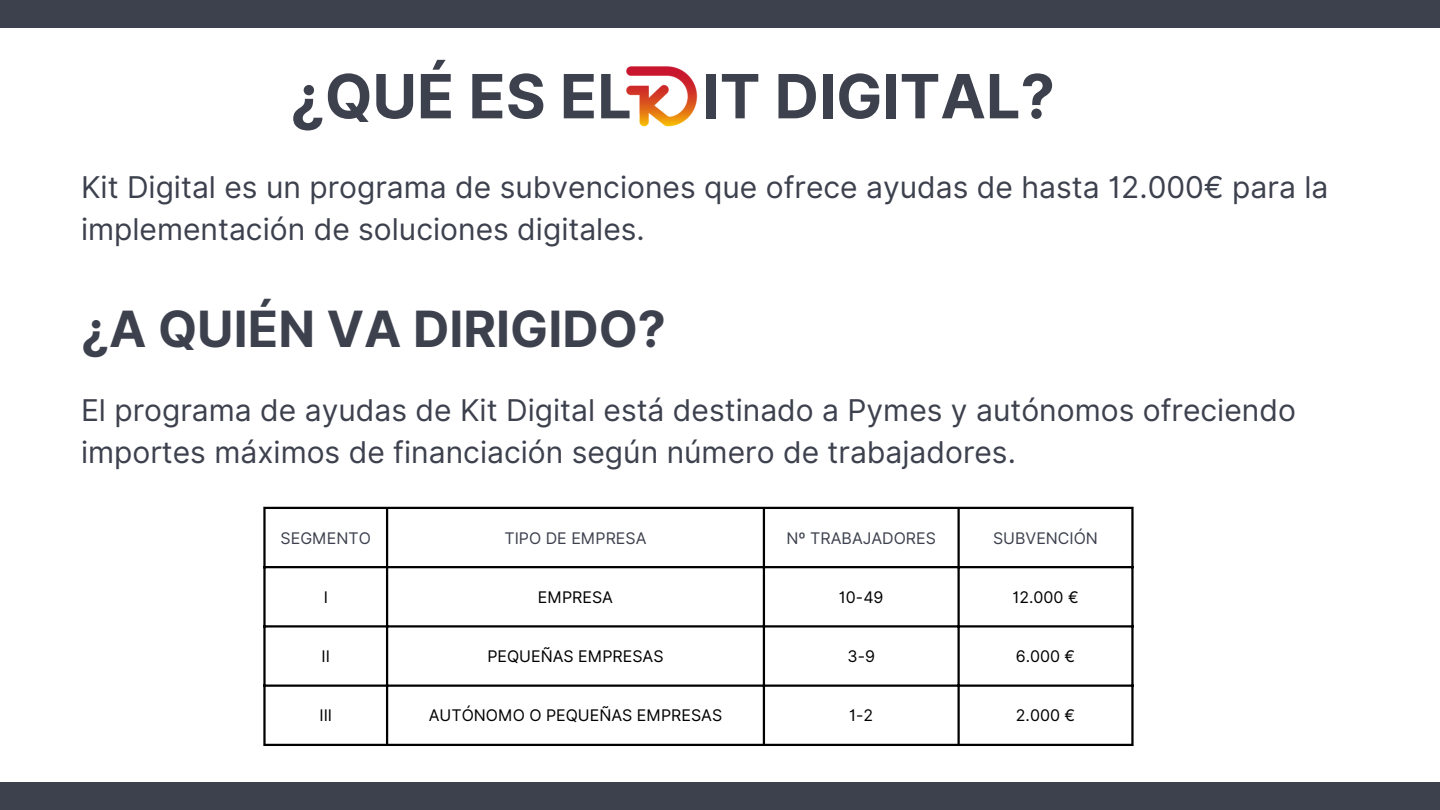
<style>
.page{position:relative;width:1440px;height:810px;background:#fff}
.page>*{position:absolute;margin:0;border:0;box-sizing:border-box;transform-origin:0 0}
.t1{font:700 61px "Inter";color:#3d414e}
.t2{font:700 50px "Inter";color:#3d414e}
.t3{font:30px/42px "Inter";color:#3d414e}
.t4{font:16px "Inter";color:#000}
.t5{font:16px "Inter";color:#3d414e}
</style>
<div class="page">
<img style="left:626px;top:66px;width:72px;height:61px">
<div style="left:0;top:782px;width:1440px;height:28px;background:#3d414e"></div>
<div style="left:0;top:0;width:1440px;height:28px;background:#3d414e"></div>
<hr style="left:263px;top:509px;width:3px;height:235px;background:#000">
<hr style="left:386px;top:509px;width:2px;height:235px;background:#000">
<hr style="left:763px;top:509px;width:2px;height:235px;background:#000">
<hr style="left:957px;top:509px;width:3px;height:235px;background:#000">
<hr style="left:1131px;top:509px;width:3px;height:235px;background:#000">
<hr style="left:263px;top:507px;width:871px;height:2px;background:#000">
<hr style="left:263px;top:566px;width:871px;height:2px;background:#000">
<hr style="left:263px;top:625px;width:871px;height:3px;background:#000">
<hr style="left:263px;top:685px;width:871px;height:2px;background:#000">
<hr style="left:263px;top:744px;width:871px;height:2px;background:#000">
<p class="t1" style="left:290px;top:60px;width:766px">¿QUÉ ES EL IT DIGITAL?</p>
<p class="t3" style="left:81px;top:166px;width:1249px">Kit Digital es un programa de subvenciones que ofrece ayudas de hasta 12.000€ para la implementación de soluciones digitales.</p>
<p class="t2" style="left:81px;top:299px;width:586px">¿A QUIÉN VA DIRIGIDO?</p>
<p class="t3" style="left:81px;top:389px;width:1216px">El programa de ayudas de Kit Digital está destinado a Pymes y autónomos ofreciendo importes máximos de financiación según número de trabajadores.</p>
<p class="t5" style="left:281px;top:528px;width:92px">SEGMENTO</p>
<p class="t5" style="left:504px;top:528px;width:144px">TIPO DE EMPRESA</p>
<p class="t5" style="left:787px;top:528px;width:151px">Nº TRABAJADORES</p>
<p class="t5" style="left:993px;top:528px;width:106px">SUBVENCIÓN</p>
<p class="t4" style="left:324px;top:587px;width:6px">I</p>
<p class="t4" style="left:538px;top:587px;width:77px">EMPRESA</p>
<p class="t4" style="left:839px;top:587px;width:46px">10-49</p>
<p class="t4" style="left:1012px;top:587px;width:68px">12.000 €</p>
<p class="t4" style="left:322px;top:647px;width:10px">II</p>
<p class="t4" style="left:487px;top:647px;width:178px">PEQUEÑAS EMPRESAS</p>
<p class="t4" style="left:848px;top:647px;width:29px">3-9</p>
<p class="t4" style="left:1016px;top:647px;width:61px">6.000 €</p>
<p class="t4" style="left:319px;top:706px;width:14px">III</p>
<p class="t4" style="left:429px;top:706px;width:295px">AUTÓNOMO O PEQUEÑAS EMPRESAS</p>
<p class="t4" style="left:849px;top:706px;width:26px">1-2</p>
<p class="t4" style="left:1016px;top:706px;width:61px">2.000 €</p>
</div>
